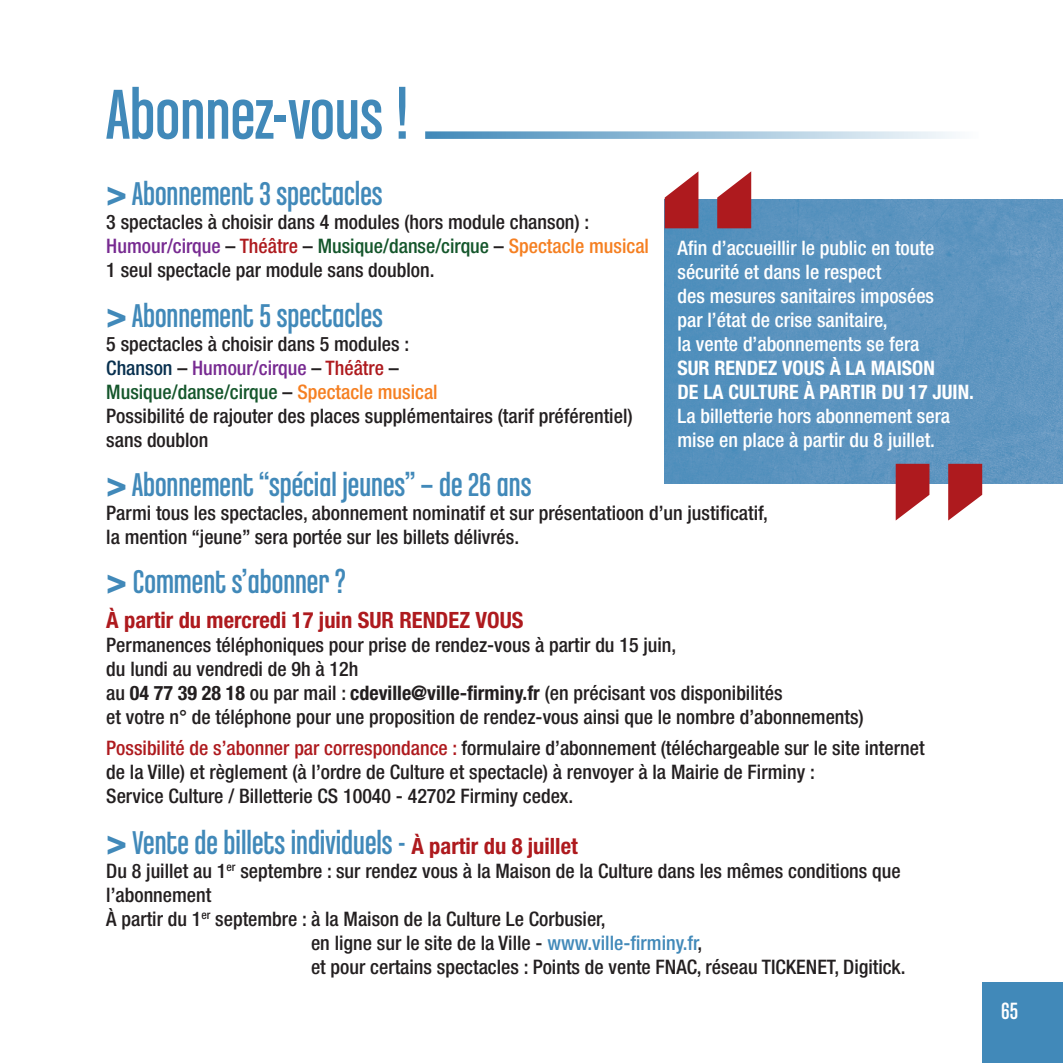
<style>
.page{position:relative;width:1063px;height:1063px;background:#fff}
.page>*{position:absolute;margin:0;border:0;box-sizing:border-box;transform-origin:0 0}
.t1{font:75px "Chalet Comprime Cologne Eighty";color:#4189b9}
.t2{font:35px "Chalet Comprime Cologne Eighty";color:#4189b9}
.t3{font:25px "Chalet Comprime Cologne Eighty";color:#fff}
.t4{font:700 condensed 22.5px "Helvetica Neue LT Std";color:#ae1a1e}
.t5{font:500 condensed 20px/24px "Helvetica Neue LT Std";color:#231f20}
.t6{font:500 condensed 20px/24px "Helvetica Neue LT Std";color:#fff}
.t7{font:700 condensed 20px/24px "Helvetica Neue LT Std";color:#fff}
.s1{font-family:"Helvetica Neue LT Std";font-weight:900;font-stretch:condensed}
.s2{color:#772a91}
.s3{color:#ae1a1e}
.s4{color:#14562b}
.s5{color:#f57f21}
.s6{color:#08304f}
.s7{font-weight:700}
.s8{font-family:"Helvetica Neue LT Std";font-weight:700;font-stretch:condensed;font-size:22.5px;color:#ae1a1e}
.s9{color:#4189b9}
</style>
<div class="page">
<div style="left:982px;top:982px;width:81px;height:81px;background:#4189b9"></div>
<img style="left:665px;top:200px;width:398px;height:283px">
<svg style="left:425px;top:131px;width:529px;height:8px;background:#a0c4db"></svg>
<svg style="left:665px;top:171px;width:86px;height:57px"></svg>
<svg style="left:896px;top:464px;width:86px;height:57px"></svg>
<h1 class="t1" style="left:106px;top:73px;width:305px">Abonnez-vous !</h1>
<h2 class="t2" style="left:106px;top:175px;width:278px"><span class="s1">&gt;</span> Abonnement 3 spectacles</h2>
<p class="t5" style="left:106px;top:210px;width:544px">3 spectacles à choisir dans 4 modules (hors module chanson) :<br><span class="s2">Humour/cirque</span> – <span class="s3">Théâtre</span> – <span class="s4">Musique/danse/cirque</span> – <span class="s5">Spectacle musical<br></span>1 seul spectacle par module sans doublon.</p>
<h2 class="t2" style="left:106px;top:297px;width:278px"><span class="s1">&gt;</span> Abonnement 5 spectacles</h2>
<p class="t5" style="left:106px;top:332px;width:528px">5 spectacles à choisir dans 5 modules :<br><span class="s6">Chanson</span> – <span class="s2">Humour/cirque</span> – <span class="s3">Théâtre</span> –<br><span class="s4">Musique/danse/cirque</span> – <span class="s5">Spectacle musical<br></span>Possibilité de rajouter des places supplémentaires (tarif préférentiel) sans doublon</p>
<h2 class="t2" style="left:106px;top:466px;width:427px"><span class="s1">&gt;</span> Abonnement “spécial jeunes” – de 26 ans</h2>
<p class="t5" style="left:106px;top:501px;width:663px">Parmi tous les spectacles, abonnement nominatif et sur présentatioon d’un justificatif, la mention “jeune” sera portée sur les billets délivrés.</p>
<h2 class="t2" style="left:106px;top:563px;width:241px"><span class="s1">&gt;</span> Comment s’abonner ?</h2>
<p class="t4" style="left:106px;top:606px;width:419px">À partir du mercredi 17 juin SUR RENDEZ VOUS</p>
<p class="t5" style="left:106px;top:632px;width:759px">Permanences téléphoniques pour prise de rendez-vous à partir du 15 juin,<br>du lundi au vendredi de 9h à 12h<br>au <span class="s7">04 77 39 28 18</span> ou par mail : <span class="s7">cdeville@ville-firminy.fr</span> (en précisant vos disponibilités<br>et votre n° de téléphone pour une proposition de rendez-vous ainsi que le nombre d’abonnements)</p>
<p class="t5" style="left:106px;top:735px;width:820px"><span class="s3">Possibilité de s’abonner par correspondance :</span> formulaire d’abonnement (téléchargeable sur le site internet de la Ville) et règlement (à l’ordre de Culture et spectacle) à renvoyer à la Mairie de Firminy :<br>Service Culture / Billetterie CS 10040 - 42702 Firminy cedex.</p>
<h2 class="t2" style="left:106px;top:823px;width:473px"><span class="s1">&gt;</span> Vente de billets individuels - <span class="s8">À partir du 8 juillet</span></h2>
<p class="t5" style="left:106px;top:858px;width:796px">Du 8 juillet au 1<sup>er</sup> septembre : sur rendez vous à la Maison de la Culture dans les mêmes conditions que</p>
<p class="t5" style="left:106px;top:882px;width:107px">l’abonnement</p>
<p class="t5" style="left:106px;top:906px;width:501px">À partir du 1<sup>er</sup> septembre : à la Maison de la Culture Le Corbusier,</p>
<p class="t5" style="left:311px;top:930px;width:393px">en ligne sur le site de la Ville - <span class="s9">www.ville-firminy.fr</span>,</p>
<p class="t5" style="left:311px;top:954px;width:596px">et pour certains spectacles : Points de vente FNAC, réseau TICKENET, Digitick.</p>
<p class="t6" style="left:677px;top:236px;width:258px">Afin d’accueillir le public en toute sécurité et dans le respect<br>des mesures sanitaires imposées par l’état de crise sanitaire,<br>la vente d’abonnements se fera</p>
<p class="t7" style="left:677px;top:356px;width:298px">SUR RENDEZ VOUS À LA MAISON<br>DE LA CULTURE À PARTIR DU 17 JUIN.</p>
<p class="t6" style="left:677px;top:404px;width:274px">La billetterie hors abonnement sera mise en place à partir du 8 juillet.</p>
<p class="t3" style="left:1001px;top:997px;width:19px">65</p>
</div>
